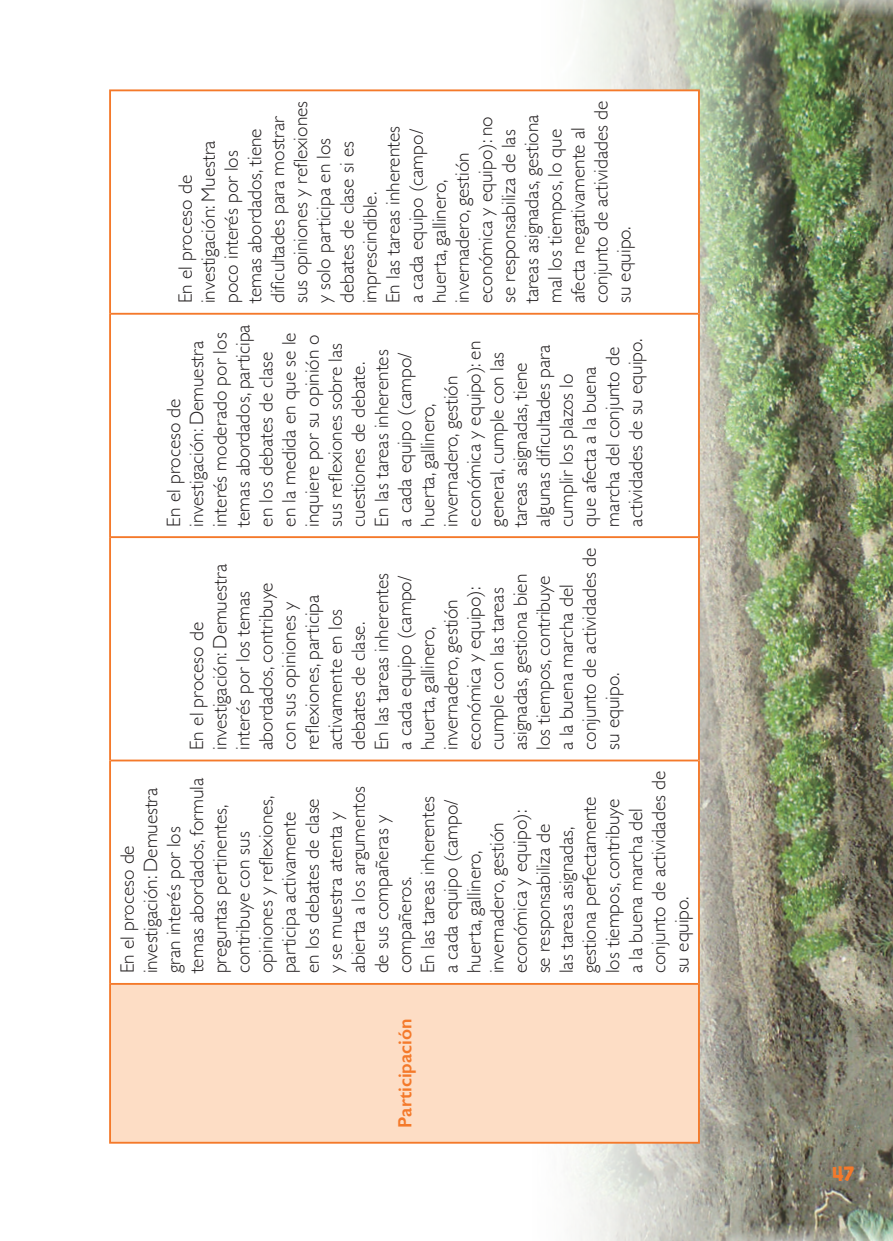
<style>
.page{position:relative;width:893px;height:1241px;background:#fff}
.page>*{position:absolute;margin:0;border:0;box-sizing:border-box;transform-origin:0 0}
.t1{font:300 19.25px/23.1px "Gill Sans";color:#231f20}
.t2{font:600 19.25px "Gill Sans";color:#f4792a}
.t3{font:17.5px "KG Second Chances Solid";color:#f4792a}
</style>
<div class="page">
<img style="left:501px;top:0;width:392px;height:1240px">
<div style="left:110px;top:983px;width:589px;height:159px;background:#fdddc5"></div>
<svg style="left:111px;top:91px;width:587px;height:891px"></svg>
<hr style="left:109px;top:983px;width:2px;height:160px;background:#f4792a">
<hr style="left:111px;top:1141px;width:587px;height:2px;background:#f4792a">
<hr style="left:109px;top:760px;width:2px;height:223px;background:#f4792a">
<hr style="left:111px;top:982px;width:587px;height:2px;background:#f4792a">
<hr style="left:109px;top:537px;width:2px;height:223px;background:#f4792a">
<hr style="left:111px;top:759px;width:587px;height:2px;background:#f4792a">
<hr style="left:109px;top:314px;width:2px;height:223px;background:#f4792a">
<hr style="left:111px;top:536px;width:587px;height:2px;background:#f4792a">
<hr style="left:109px;top:89px;width:2px;height:225px;background:#f4792a">
<hr style="left:111px;top:313px;width:587px;height:1px;background:#f4792a">
<hr style="left:111px;top:89px;width:587px;height:2px;background:#f4792a">
<hr style="left:698px;top:983px;width:2px;height:160px;background:#f4792a">
<hr style="left:698px;top:760px;width:2px;height:223px;background:#f4792a">
<hr style="left:698px;top:537px;width:2px;height:223px;background:#f4792a">
<hr style="left:698px;top:314px;width:2px;height:223px;background:#f4792a">
<hr style="left:698px;top:89px;width:2px;height:225px;background:#f4792a">
<p class="t1" style="left:173px;top:303px;width:204px;rotate:-90deg">En el proceso de investigación: Muestra poco interés por los temas abordados, tiene dificultades para mostrar sus opiniones y reflexiones y solo participa en los debates de clase si es imprescindible.<br>En las tareas inherentes<br>a cada equipo (campo/ huerta, gallinero, invernadero, gestión económica y equipo): no se responsabiliza de las tareas asignadas, gestiona mal los tiempos, lo que afecta negativamente al conjunto de actividades de su equipo.</p>
<p class="t1" style="left:161px;top:526px;width:204px;rotate:-90deg">En el proceso de investigación: Demuestra interés moderado por los temas abordados, participa en los debates de clase<br>en la medida en que se le inquiere por su opinión o sus reflexiones sobre las cuestiones de debate.<br>En las tareas inherentes<br>a cada equipo (campo/ huerta, gallinero, invernadero, gestión económica y equipo): en general, cumple con las tareas asignadas, tiene algunas dificultades para cumplir los plazos lo<br>que afecta a la buena marcha del conjunto de actividades de su equipo.</p>
<p class="t1" style="left:184px;top:749px;width:204px;rotate:-90deg">En el proceso de investigación: Demuestra interés por los temas abordados, contribuye<br>con sus opiniones y reflexiones, participa activamente en los debates de clase.<br>En las tareas inherentes<br>a cada equipo (campo/ huerta, gallinero, invernadero, gestión económica y equipo): cumple con las tareas asignadas, gestiona bien<br>los tiempos, contribuye<br>a la buena marcha del conjunto de actividades de su equipo.</p>
<p class="t1" style="left:115px;top:973px;width:204px;rotate:-90deg">En el proceso de investigación: Demuestra gran interés por los<br>temas abordados, formula preguntas pertinentes, contribuye con sus opiniones y reflexiones, participa activamente<br>en los debates de clase<br>y se muestra atenta y abierta a los argumentos de sus compañeras y compañeros.<br>En las tareas inherentes<br>a cada equipo (campo/ huerta, gallinero, invernadero, gestión económica y equipo):<br>se responsabiliza de<br>las tareas asignadas, gestiona perfectamente los tiempos, contribuye<br>a la buena marcha del conjunto de actividades de su equipo.</p>
<p class="t2" style="left:393px;top:1127px;width:111px;rotate:-90deg">Participación</p>
<p class="t3" style="left:832px;top:1162px;width:23px">47</p>
</div>
